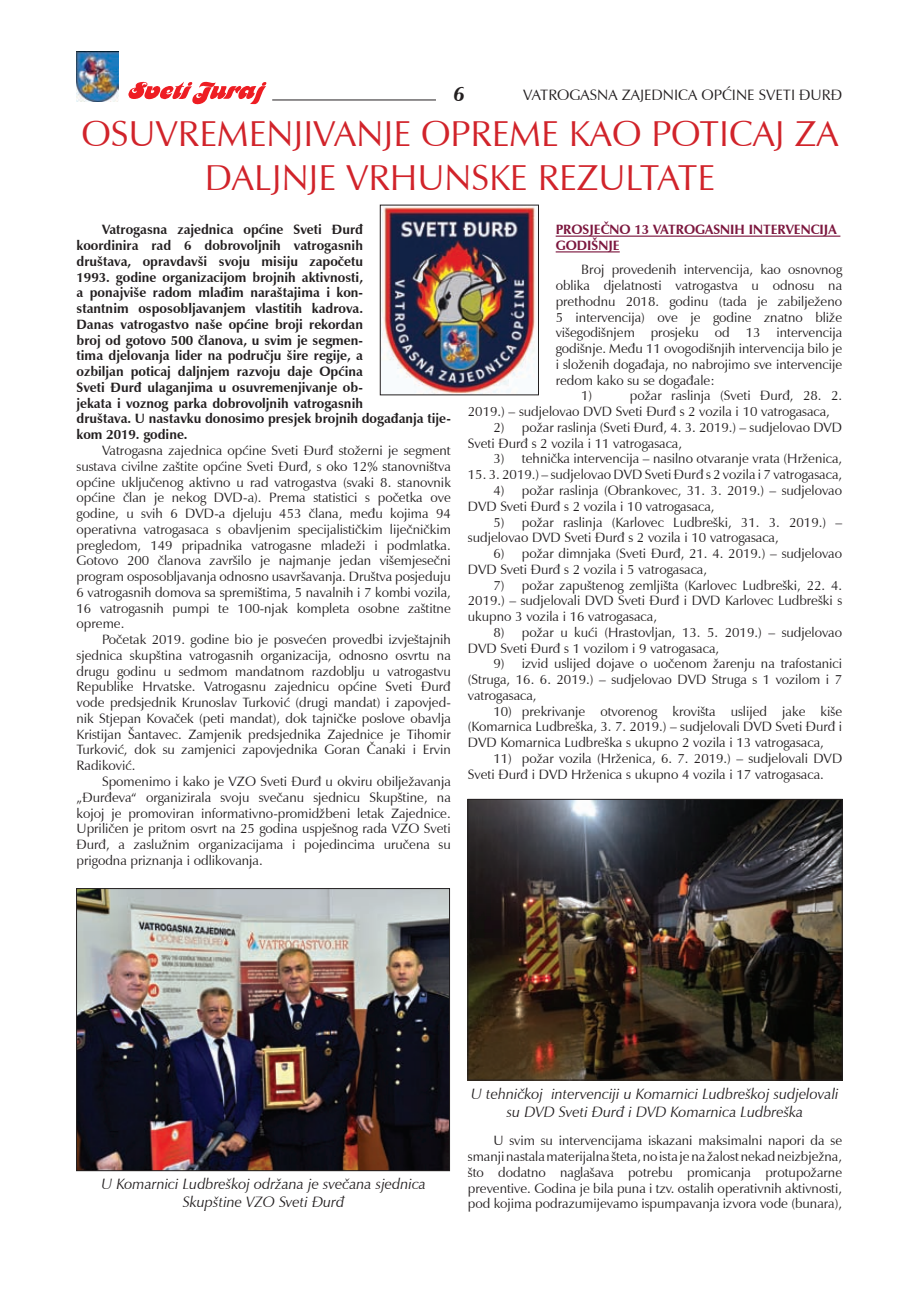
<style>
.page{position:relative;width:906px;height:1289px;background:#fff}
.page>*{position:absolute;margin:0;border:0;box-sizing:border-box;transform-origin:0 0}
.t1{font:36px/43.2px "Zapf Humanist 601 BT";color:#d1232a;text-align:center}
.t2{font:italic 700 21px "Zapf Humanist 601 BT";color:#231f20}
.t3{font:italic 15px/18px "Zapf Humanist 601 BT";color:#231f20;text-align:center}
.t4{font:15px "Zapf Humanist 601 BT";color:#231f20}
.t5{font:13.5px/15.8px "Zapf Humanist 601 BT";color:#231f20;text-align:justify}
.t6{font:700 13.5px/15.8px "Zapf Humanist 601 BT";color:#231f20}
.t7{font:700 13.5px/15.8px "Zapf Humanist 601 BT";color:#7c173e}
</style>
<div class="page">
<svg style="left:128px;top:81px;width:139px;height:24px"></svg>
<img style="left:77px;top:52px;width:41px;height:49px">
<hr style="left:272px;top:100px;width:164px;height:1px;background:#231f20">
<img style="left:382px;top:207px;width:154px;height:186px">
<hr style="left:555px;top:235px;width:285px;height:2px;background:#7c173e">
<hr style="left:555px;top:251px;width:65px;height:1px;background:#7c173e">
<img style="left:78px;top:890px;width:370px;height:278px">
<div style="left:76px;top:888px;width:374px;height:282px;border:1px solid #231f20"></div>
<img style="left:470px;top:801px;width:370px;height:277px">
<div style="left:468px;top:799px;width:374px;height:281px;border:1px solid #231f20"></div>
<h2 class="t2" style="left:453px;top:81px;width:13px">6</h2>
<p class="t4" style="left:523px;top:85px;width:321px">VATROGASNA ZAJEDNICA OPĆINE SVETI ĐURĐ</p>
<h1 class="t1" style="left:81px;top:112px;width:758px">OSUVREMENJIVANJE OPREME KAO POTICAJ ZA<br>DALJNJE VRHUNSKE REZULTATE</h1>
<p class="t7" style="left:555px;top:222px;width:282px">PROSJEČNO 13 VATROGASNIH INTERVENCIJA<br>GODIŠNJE</p>
<p class="t5" style="left:581px;top:262px;width:262px">Broj provedenih intervencija, kao osnovnog</p>
<p class="t5" style="left:555px;top:277px;width:288px">oblika djelatnosti vatrogastva u odnosu na</p>
<p class="t5" style="left:555px;top:293px;width:288px">prethodnu 2018. godinu (tada je zabilježeno</p>
<p class="t5" style="left:555px;top:309px;width:288px">5 intervencija) ove je godine znatno bliže</p>
<p class="t5" style="left:555px;top:325px;width:288px">višegodišnjem prosjeku od 13 intervencija</p>
<p class="t5" style="left:555px;top:340px;width:288px">godišnje. Među 11 ovogodišnjih intervencija bilo je</p>
<p class="t5" style="left:555px;top:356px;width:288px">i složenih događaja, no nabrojimo sve intervencije</p>
<p class="t5" style="left:555px;top:372px;width:161px">redom kako su se događale:</p>
<p class="t5" style="left:581px;top:388px;width:13px">1)</p>
<p class="t6" style="left:77px;top:222px;width:376px;text-indent:26px">Vatrogasna zajednica općine Sveti Đurđ<br>koordinira rad 6 dobrovoljnih vatrogasnih<br>društava, opravdavši svoju misiju započetu<br>1993. godine organizacijom brojnih aktivnosti,<br>a ponajviše radom mlađim naraštajima i kon-<br>stantnim osposobljavanjem vlastitih kadrova.<br>Danas vatrogastvo naše općine broji rekordan<br>broj od gotovo 500 članova, u svim je segmen-<br>tima djelovanja lider na području šire regije, a<br>ozbiljan poticaj daljnjem razvoju daje Općina<br>Sveti Đurđ ulaganjima u osuvremenjivanje ob-<br>jekata i voznog parka dobrovoljnih vatrogasnih<br>društava. U nastavku donosimo presjek brojnih događanja tije&shy;kom 2019. godine.</p>
<p class="t5" style="left:77px;top:442px;width:376px;text-indent:26px">Vatrogasna zajednica općine Sveti Đurđ stožerni je segment sustava civilne zaštite općine Sveti Đurđ, s oko 12% stanovništva općine uključenog aktivno u rad vatrogastva (svaki 8. stanovnik općine član je nekog DVD-a). Prema statistici s početka ove godine, u svih 6 DVD-a djeluju 453 člana, među kojima 94 operativna vatrogasaca s obavljenim specijalističkim liječničkim pregledom, 149 pripadnika vatrogasne mladeži i podmlatka.<br>Gotovo 200 članova završilo je najmanje jedan višemjesečni program osposobljavanja odnosno usavršavanja. Društva posjeduju 6 vatrogasnih domova sa spremištima, 5 navalnih i 7 kombi vozila, 16 vatrogasnih pumpi te 100-njak kompleta osobne zaštitne opreme.</p>
<p class="t5" style="left:77px;top:631px;width:376px;text-indent:26px">Početak 2019. godine bio je posvećen provedbi izvještajnih sjednica skupština vatrogasnih organizacija, odnosno osvrtu na drugu godinu u sedmom mandatnom razdoblju u vatrogastvu Republike Hrvatske. Vatrogasnu zajednicu općine Sveti Đurđ vode predsjednik Krunoslav Turković (drugi mandat) i zapovjed&shy;nik Stjepan Kovaček (peti mandat), dok tajničke poslove obavlja Kristijan Šantavec. Zamjenik predsjednika Zajednice je Tihomir Turković, dok su zamjenici zapovjednika Goran Čanaki i Ervin Radiković.</p>
<p class="t5" style="left:77px;top:773px;width:376px;text-indent:26px">Spomenimo i kako je VZO Sveti Đurđ u okviru obilježavanja „Đurđeva“ organizirala svoju svečanu sjednicu Skupštine, na kojoj je promoviran informativno-promidžbeni letak Zajednice.<br>Upriličen je pritom osvrt na 25 godina uspješnog rada VZO Sveti Đurđ, a zaslužnim organizacijama i pojedincima uručena su prigodna priznanja i odlikovanja.</p>
<p class="t5" style="left:468px;top:388px;width:376px;text-indent:162px">požar raslinja (Sveti Đurđ, 28. 2.<br>2019.) – sudjelovao DVD Sveti Đurđ s 2 vozila i 10 vatrogasaca,</p>
<p class="t5" style="left:468px;top:419px;width:376px;text-indent:26px">2) požar raslinja (Sveti Đurđ, 4. 3. 2019.) – sudjelovao DVD<br>Sveti Đurđ s 2 vozila i 11 vatrogasaca,</p>
<p class="t5" style="left:493px;top:451px;width:350px">3) tehnička intervencija – nasilno otvaranje vrata (Hrženica,</p>
<p class="t5" style="left:468px;top:466px;width:376px">15. 3. 2019.) – sudjelovao DVD Sveti Đurđ s 2 vozila i 7 vatrogasaca,</p>
<p class="t5" style="left:468px;top:482px;width:376px;text-indent:26px">4) požar raslinja (Obrankovec, 31. 3. 2019.) – sudjelovao<br>DVD Sveti Đurđ s 2 vozila i 10 vatrogasaca,</p>
<p class="t5" style="left:468px;top:514px;width:376px;text-indent:26px">5) požar raslinja (Karlovec Ludbreški, 31. 3. 2019.) – sudjelovao DVD Sveti Đurđ s 2 vozila i 10 vatrogasaca,</p>
<p class="t5" style="left:468px;top:545px;width:376px;text-indent:26px">6) požar dimnjaka (Sveti Đurđ, 21. 4. 2019.) – sudjelovao<br>DVD Sveti Đurđ s 2 vozila i 5 vatrogasaca,</p>
<p class="t5" style="left:468px;top:577px;width:376px;text-indent:26px">7) požar zapuštenog zemljišta (Karlovec Ludbreški, 22. 4.<br>2019.) – sudjelovali DVD Sveti Đurđ i DVD Karlovec Ludbreški s ukupno 3 vozila i 16 vatrogasaca,</p>
<p class="t5" style="left:468px;top:624px;width:376px;text-indent:26px">8) požar u kući (Hrastovljan, 13. 5. 2019.) – sudjelovao<br>DVD Sveti Đurđ s 1 vozilom i 9 vatrogasaca,</p>
<p class="t5" style="left:468px;top:656px;width:376px;text-indent:26px">9) izvid uslijed dojave o uočenom žarenju na trafostanici (Struga, 16. 6. 2019.) – sudjelovao DVD Struga s 1 vozilom i 7 vatrogasaca,</p>
<p class="t5" style="left:468px;top:703px;width:376px;text-indent:26px">10) prekrivanje otvorenog krovišta uslijed jake kiše (Komarnica Ludbreška, 3. 7. 2019.) – sudjelovali DVD Sveti Đurđ i DVD Komarnica Ludbreška s ukupno 2 vozila i 13 vatrogasaca,</p>
<p class="t5" style="left:468px;top:750px;width:376px;text-indent:26px">11) požar vozila (Hrženica, 6. 7. 2019.) – sudjelovali DVD<br>Sveti Đurđ i DVD Hrženica s ukupno 4 vozila i 17 vatrogasaca.</p>
<p class="t3" style="left:101px;top:1174px;width:326px">U Komarnici Ludbreškoj održana je svečana sjednica<br>Skupštine VZO Sveti Đurđ</p>
<p class="t3" style="left:471px;top:1084px;width:369px">U tehničkoj intervenciji u Komarnici Ludbreškoj sudjelovali su DVD Sveti Đurđ i DVD Komarnica Ludbreška</p>
<p class="t5" style="left:468px;top:1132px;width:376px;text-indent:26px">U svim su intervencijama iskazani maksimalni napori da se smanji nastala materijalna šteta, no ista je na žalost nekad neizbježna, što dodatno naglašava potrebu promicanja protupožarne preventive. Godina je bila puna i tzv. ostalih operativnih aktivnosti, pod kojima podrazumijevamo ispumpavanja izvora vode (bunara),</p>
</div>
